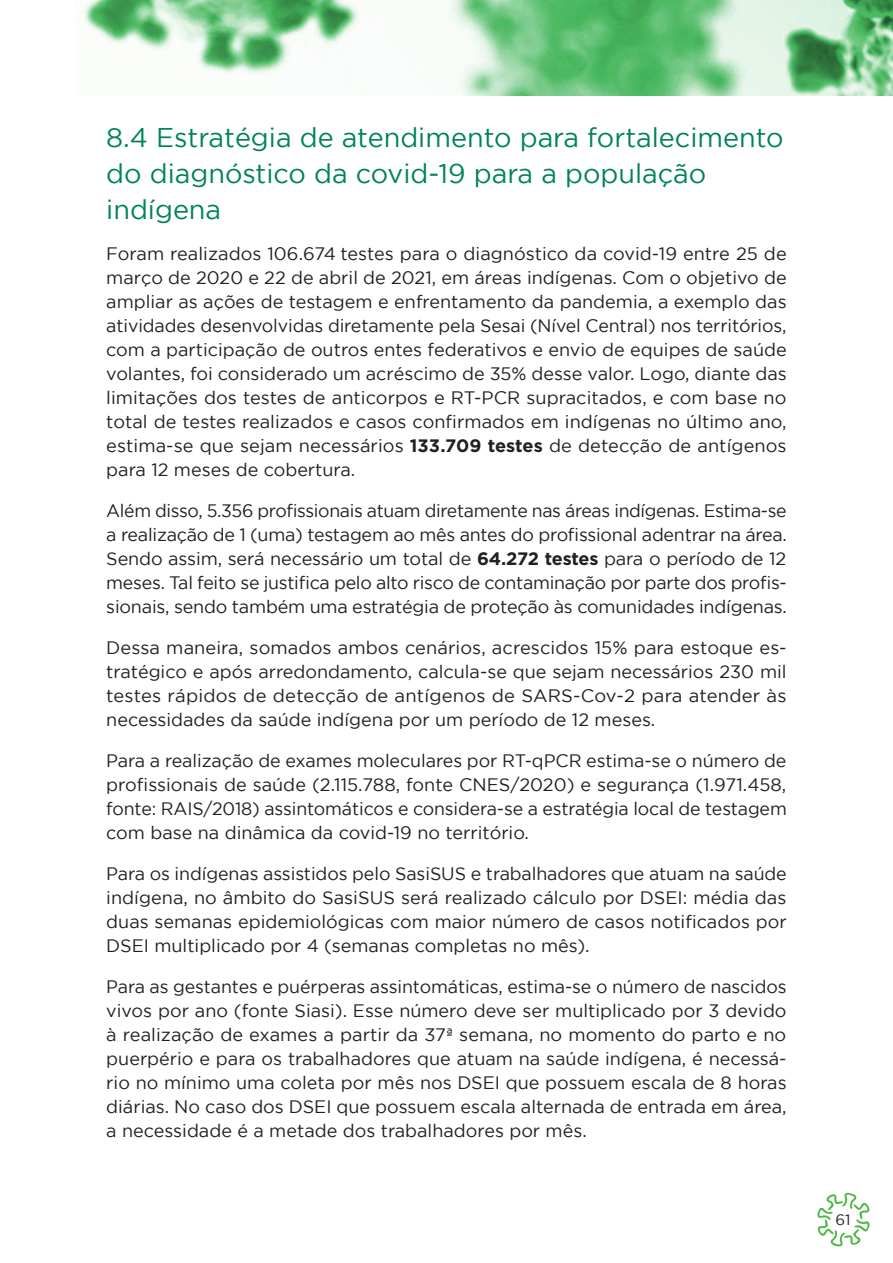
<style>
.page{position:relative;width:893px;height:1263px;background:#fff}
.page>*{position:absolute;margin:0;border:0;box-sizing:border-box;transform-origin:0 0}
.t1{font:27px/36px "Gotham";color:#00835a}
.t2{font:18px/24px "Gotham";color:#231f20;text-align:justify}
.t3{font:15px "Gotham";color:#231f20}
.s1{font-weight:700}
</style>
<div class="page">
<svg style="left:817px;top:1192px;width:53px;height:54px"></svg>
<img style="left:84px;top:0;width:809px;height:96px">
<h1 class="t1" style="left:106px;top:119px;width:679px">8.4 Estratégia de atendimento para fortalecimento do diagnóstico da covid-19 para a população indígena</h1>
<p class="t2" style="left:106px;top:242px;width:682px">Foram realizados 106.674 testes para o diagnóstico da covid-19 entre 25 de março de 2020 e 22 de abril de 2021, em áreas indígenas. Com o objetivo de ampliar as ações de testagem e enfrentamento da pandemia, a exemplo das atividades desenvolvidas diretamente pela Sesai (Nível Central) nos territórios, com a participação de outros entes federativos e envio de equipes de saúde volantes, foi considerado um acréscimo de 35% desse valor. Logo, diante das limitações dos testes de anticorpos e RT-PCR supracitados, e com base no total de testes realizados e casos confirmados em indígenas no último ano, estima-se que sejam necessários <span class="s1">133.709 testes</span> de detecção de antígenos para 12 meses de cobertura.</p>
<p class="t2" style="left:106px;top:499px;width:682px">Além disso, 5.356 profissionais atuam diretamente nas áreas indígenas. Estima-se a realização de 1 (uma) testagem ao mês antes do profissional adentrar na área.<br>Sendo assim, será necessário um total de <span class="s1">64.272 testes</span> para o período de 12 meses. Tal feito se justifica pelo alto risco de contaminação por parte dos profis&shy;sionais, sendo também uma estratégia de proteção às comunidades indígenas.</p>
<p class="t2" style="left:106px;top:636px;width:682px">Dessa maneira, somados ambos cenários, acrescidos 15% para estoque es&shy;tratégico e após arredondamento, calcula-se que sejam necessários 230 mil testes rápidos de detecção de antígenos de SARS-Cov-2 para atender às necessidades da saúde indígena por um período de 12 meses.</p>
<p class="t2" style="left:106px;top:749px;width:682px">Para a realização de exames moleculares por RT-qPCR estima-se o número de profissionais de saúde (2.115.788, fonte CNES/2020) e segurança (1.971.458, fonte: RAIS/2018) assintomáticos e considera-se a estratégia local de testagem com base na dinâmica da covid-19 no território.</p>
<p class="t2" style="left:106px;top:862px;width:682px">Para os indígenas assistidos pelo SasiSUS e trabalhadores que atuam na saúde indígena, no âmbito do SasiSUS será realizado cálculo por DSEI: média das duas semanas epidemiológicas com maior número de casos notificados por DSEI multiplicado por 4 (semanas completas no mês).</p>
<p class="t2" style="left:106px;top:975px;width:682px">Para as gestantes e puérperas assintomáticas, estima-se o número de nascidos vivos por ano (fonte Siasi). Esse número deve ser multiplicado por 3 devido à realização de exames a partir da 37ª semana, no momento do parto e no puerpério e para os trabalhadores que atuam na saúde indígena, é necessá&shy;rio no mínimo uma coleta por mês nos DSEI que possuem escala de 8 horas diárias. No caso dos DSEI que possuem escala alternada de entrada em área, a necessidade é a metade dos trabalhadores por mês.</p>
<p class="t3" style="left:836px;top:1211px;width:16px">61</p>
</div>
